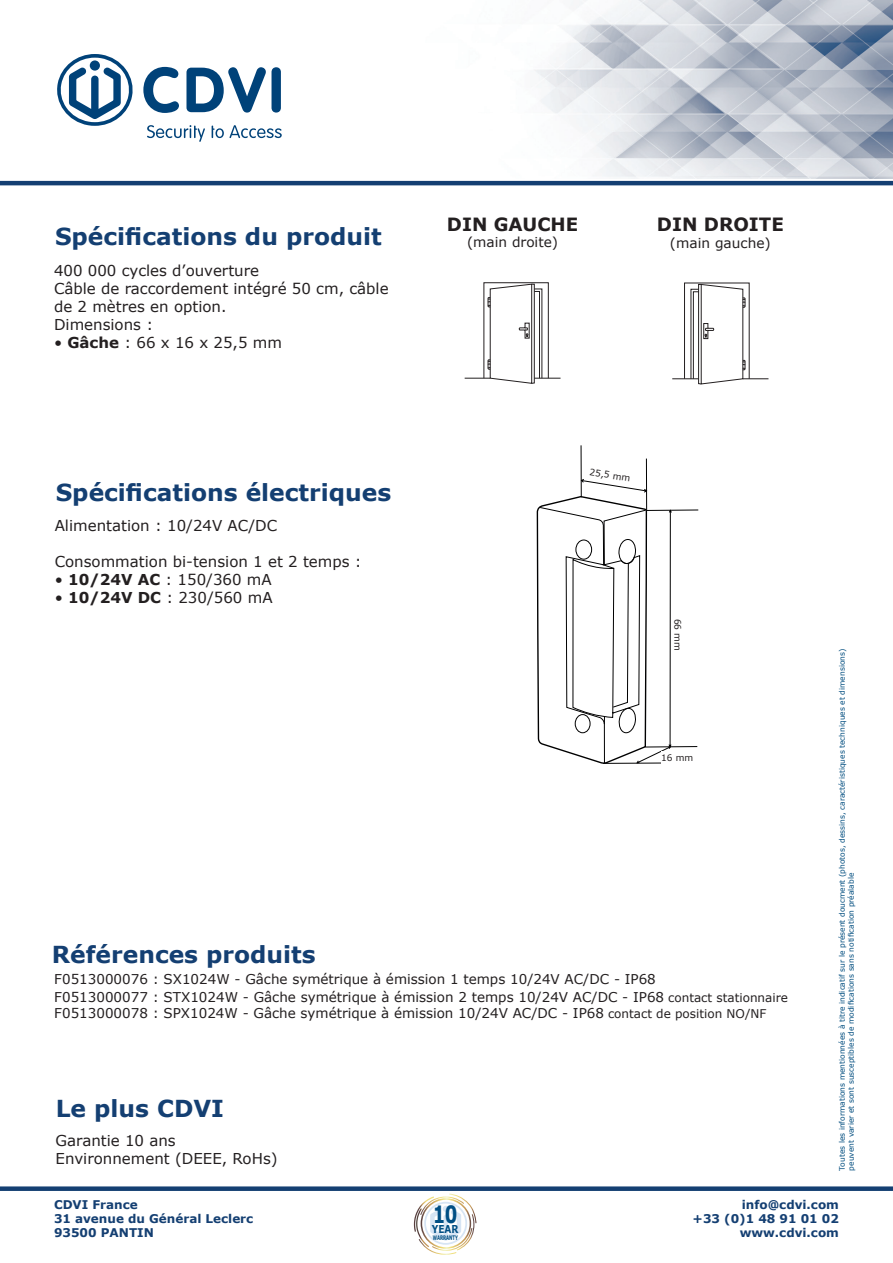
<style>
.page{position:relative;width:893px;height:1263px;background:#fff}
.page>*{position:absolute;margin:0;border:0;box-sizing:border-box;transform-origin:0 0}
.t1{font:700 23.85px "Verdana";color:#014f84;scale:.75 1}
.t2{font:700 23.4px "Verdana";color:#143f72}
.t3{font:700 18.3px "Verdana";color:#231f20}
.t4{font:700 18.15px "Verdana";color:#231f20}
.t5{font:15px/18px "Verdana";color:#231f20}
.t6{font:13.65px "Verdana";color:#231f20}
.t7{font:13.5px/18px "Verdana";color:#231f20}
.t8{font:700 12px/14.4px "Verdana";color:#143f72;text-align:right}
.t9{font:700 10.95px "Verdana";color:#014f84;scale:.82 1}
.t10{font:9.75px "Verdana";color:#000001;scale:.64 1}
.t11{font:9.45px "Verdana";color:#000001;scale:.73 1}
.t12{font:9px "Verdana";color:#231f20}
.t13{font:9px "Verdana";color:#000001;scale:.7 1}
.t14{font:7.5px/9px "Verdana";color:#014d7f}
.t15{font:700 6.3px "Verdana";color:#014f84;scale:.62 1}
.s1{font-weight:700}
.s2{font-size:12px}
</style>
<div class="page">
<div style="left:0;top:1186px;width:893px;height:5px;background:#143f72"></div>
<hr style="left:0;top:181px;width:893px;height:4px;background:#143f72">
<svg style="left:57px;top:54px;width:76px;height:72px"></svg>
<svg style="left:147px;top:125px;width:58px;height:17px"></svg>
<svg style="left:212px;top:125px;width:70px;height:13px"></svg>
<svg style="left:143px;top:67px;width:36px;height:46px"></svg>
<svg style="left:186px;top:67px;width:80px;height:46px"></svg>
<div style="left:272px;top:67px;width:9px;height:46px;background:#004279;border-radius:5px"></div>
<img style="left:534px;top:0;width:359px;height:179px">
<svg style="left:414px;top:1193px;width:62px;height:62px"></svg>
<svg style="left:465px;top:283px;width:95px;height:101px"></svg>
<svg style="left:672px;top:284px;width:96px;height:101px"></svg>
<svg style="left:536px;top:445px;width:163px;height:319px"></svg>
<div style="left:672px;top:619px;width:12px;height:83px;background:#fff"></div>
<div style="left:661px;top:751px;width:46px;height:13px;background:#fff"></div>
<h2 class="t2" style="left:55px;top:221px;width:328px">Spécifications du produit</h2>
<p class="t5" style="left:54px;top:262px;width:336px">400 000 cycles d’ouverture<br>Câble de raccordement intégré 50 cm, câble de 2 mètres en option.<br>Dimensions :</p>
<p class="t5" style="left:54px;top:334px;width:230px">• <span class="s1">Gâche</span> : 66 x 16 x 25,5 mm</p>
<h2 class="t2" style="left:56px;top:477px;width:337px">Spécifications électriques</h2>
<p class="t5" style="left:55px;top:517px;width:224px">Alimentation : 10/24V AC/DC</p>
<p class="t5" style="left:55px;top:553px;width:308px">Consommation bi-tension 1 et 2 temps :</p>
<p class="t5" style="left:55px;top:571px;width:219px">• <span class="s1">10/24V AC</span> : 150/360 mA</p>
<p class="t5" style="left:55px;top:589px;width:219px">• <span class="s1">10/24V DC</span> : 230/560 mA</p>
<p class="t4" style="left:447px;top:212px;width:133px">DIN GAUCHE</p>
<p class="t6" style="left:467px;top:233px;width:93px">(main droite)</p>
<p class="t3" style="left:657px;top:211px;width:128px">DIN DROITE</p>
<p class="t6" style="left:670px;top:233px;width:102px">(main gauche)</p>
<p class="t12" style="left:590px;top:466px;width:43px;rotate:9deg">25,5 mm</p>
<p class="t11" style="left:603px;top:471px;width:35px;rotate:9deg">28 mm</p>
<p class="t12" style="left:683px;top:619px;width:34px;rotate:90deg">66 mm</p>
<p class="t10" style="left:684px;top:622px;width:46px;rotate:90deg">75.5 mm</p>
<p class="t13" style="left:664px;top:749px;width:33px;rotate:-2deg">22 mm</p>
<p class="t12" style="left:661px;top:752px;width:34px">16 mm</p>
<h2 class="t2" style="left:52px;top:939px;width:265px">Références produits</h2>
<p class="t7" style="left:54px;top:970px;width:735px">F0513000076 : SX1024W - Gâche symétrique à émission 1 temps 10/24V AC/DC - IP68<br>F0513000077 : STX1024W - Gâche symétrique à émission 2 temps 10/24V AC/DC - IP68 <span class="s2">contact stationnaire</span></p>
<p class="t7" style="left:54px;top:1004px;width:713px">F0513000078 : SPX1024W - Gâche symétrique à émission 10/24V AC/DC - IP68 <span class="s2">contact de position NO/NF</span></p>
<h2 class="t2" style="left:56px;top:1093px;width:170px">Le plus CDVI</h2>
<p class="t5" style="left:56px;top:1132px;width:224px">Garantie 10 ans<br>Environnement (DEEE, RoHs)</p>
<p class="t14" style="left:838px;top:1170px;width:523px;rotate:-90deg">Toutes les informations mentionnées à titre indicatif sur le présent doucment (photos, dessins, caractéristiques techniques et dimensions) peuvent varier et sont susceptibles de modifications sans notification préalable</p>
<p class="t8" style="left:54px;top:1197px;width:201px;text-align:left">CDVI France<br>31 avenue du Général Leclerc<br>93500 PANTIN</p>
<h1 class="t1" style="left:433px;top:1197px;width:35px">10</h1>
<p class="t15" style="left:433px;top:1233px;width:42px">WARRANTY</p>
<p class="t9" style="left:432px;top:1221px;width:34px">YEAR</p>
<p class="t8" style="left:693px;top:1197px;width:148px">info@cdvi.com<br>+33 (0)1 48 91 01 02 www.cdvi.com</p>
</div>
